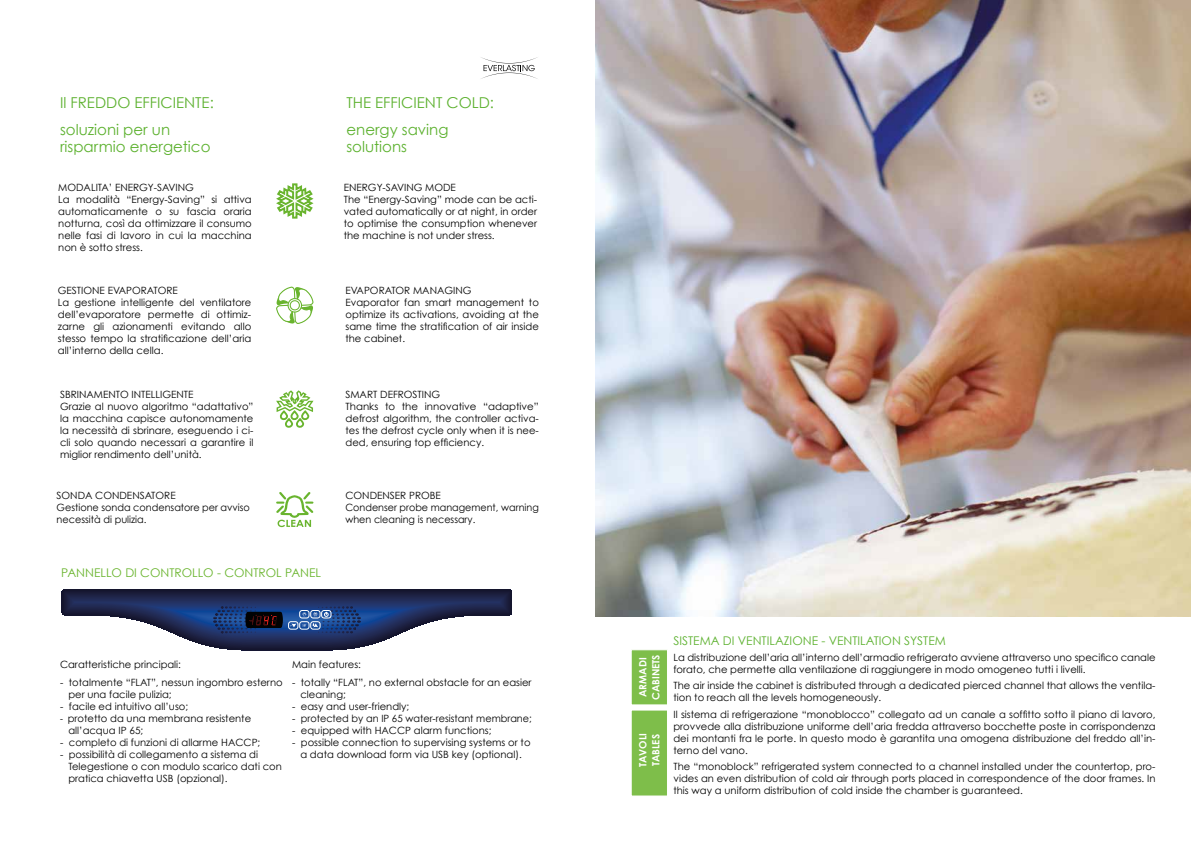
<style>
.page{position:relative;width:1191px;height:842px;background:#fff}
.page>*{position:absolute;margin:0;border:0;box-sizing:border-box;transform-origin:0 0}
.t1{font:15px/27px "Century Gothic";color:#5cb12e}
.t2{font:12px "Century Gothic";color:#5cb12e}
.t3{font:12px "Century Gothic";color:#69b42d}
.t4{font:10px/12px "Century Gothic";color:#000}
.t5{font:10px/12px "Century Gothic";color:#000;scale:.88 1}
.t6{font:700 10px/13px "Century Gothic";color:#fff;text-align:center}
</style>
<div class="page">
<svg style="left:481px;top:57px;width:57px;height:22px"></svg>
<svg style="left:276px;top:390px;width:37px;height:38px"></svg>
<svg style="left:276px;top:183px;width:37px;height:36px"></svg>
<svg style="left:276px;top:287px;width:37px;height:37px"></svg>
<svg style="left:276px;top:492px;width:37px;height:35px"></svg>
<svg style="left:62px;top:589px;width:450px;height:61px"></svg>
<img style="left:595px;top:0;width:596px;height:616px">
<div style="left:631px;top:649px;width:36px;height:56px;background:#7ebe4a;border:1px solid #fff"></div>
<div style="left:631px;top:710px;width:36px;height:86px;background:#7ebe4a;border:1px solid #fff"></div>
<h1 class="t1" style="left:60px;top:88px;width:155px">Il FREDDO EFFICIENTE: soluzioni per un</h1>
<h1 class="t1" style="left:60px;top:132px;width:152px">risparmio energetico</h1>
<h1 class="t1" style="left:346px;top:88px;width:149px">THE EFFICIENT COLD: energy saving</h1>
<h1 class="t1" style="left:346px;top:132px;width:62px">solutions</h1>
<p class="t4" style="left:58px;top:181px;width:195px">MODALITA’ ENERGY-SAVING<br>La modalità “Energy-Saving” si attiva automaticamente o su fascia oraria notturna, così da ottimizzare il consumo nelle fasi di lavoro in cui la macchina non è sotto stress.</p>
<p class="t4" style="left:344px;top:181px;width:195px">ENERGY-SAVING MODE<br>The “Energy-Saving” mode can be acti&shy;vated automatically or at night, in order to optimise the consumption whenever the machine is not under stress.</p>
<p class="t4" style="left:58px;top:284px;width:195px">GESTIONE EVAPORATORE<br>La gestione intelligente del ventilatore dell’evaporatore permette di ottimiz&shy;zarne gli azionamenti evitando allo stesso tempo la stratificazione dell’aria all’interno della cella.</p>
<p class="t4" style="left:345px;top:284px;width:195px">EVAPORATOR MANAGING<br>Evaporator fan smart management to optimize its activations, avoiding at the same time the stratification of air inside the cabinet.</p>
<p class="t4" style="left:60px;top:388px;width:195px">SBRINAMENTO INTELLIGENTE<br>Grazie al nuovo algoritmo “adattativo” la macchina capisce autonomamente la necessità di sbrinare, eseguendo i ci&shy;cli solo quando necessari a garantire il miglior rendimento dell’unità.</p>
<p class="t4" style="left:345px;top:388px;width:195px">SMART DEFROSTING<br>Thanks to the innovative “adaptive” defrost algorithm, the controller activa&shy;tes the defrost cycle only when it is nee&shy;ded, ensuring top efficiency.</p>
<p class="t4" style="left:57px;top:490px;width:195px">SONDA CONDENSATORE<br>Gestione sonda condensatore per avviso necessità di pulizia.</p>
<p class="t4" style="left:345px;top:490px;width:195px">CONDENSER PROBE<br>Condenser probe management, warning when cleaning is necessary.</p>
<p class="t3" style="left:61px;top:566px;width:261px">PANNELLO DI CONTROLLO - CONTROL PANEL</p>
<p class="t4" style="left:60px;top:658px;width:123px">Caratteristiche principali:</p>
<p class="t4" style="left:68px;top:676px;width:216px;text-indent:-8px">- totalmente “FLAT”, nessun ingombro esterno per una facile pulizia;</p>
<p class="t4" style="left:60px;top:700px;width:130px">- facile ed intuitivo all’uso;</p>
<p class="t5" style="left:68px;top:712px;width:209px;text-indent:-8px">- protetto da una membrana resistente all’acqua IP 65;</p>
<p class="t4" style="left:60px;top:736px;width:202px">- completo di funzioni di allarme HACCP;</p>
<p class="t4" style="left:68px;top:748px;width:215px;text-indent:-8px">- possibilità di collegamento a sistema di<br>Telegestione o con modulo scarico dati con pratica chiavetta USB (opzional).</p>
<p class="t4" style="left:292px;top:658px;width:70px">Main features:</p>
<p class="t4" style="left:300px;top:676px;width:233px;text-indent:-8px">- totally “FLAT”, no external obstacle for an easier cleaning;</p>
<p class="t4" style="left:292px;top:700px;width:119px">- easy and user-friendly;</p>
<p class="t4" style="left:292px;top:712px;width:241px">- protected by an IP 65 water-resistant membrane;</p>
<p class="t4" style="left:292px;top:724px;width:201px">- equipped with HACCP alarm functions;</p>
<p class="t4" style="left:292px;top:736px;width:240px;text-align:center">- possible connection to supervising systems or to a data download form via USB key (optional).</p>
<p class="t6" style="left:636px;top:700px;width:47px;rotate:-90deg">ARMADI<br>CABINETS</p>
<p class="t6" style="left:636px;top:767px;width:36px;text-align:left;rotate:-90deg">TAVOLI<br>TABLES</p>
<p class="t2" style="left:673px;top:634px;width:274px">SISTEMA DI VENTILAZIONE - VENTILATION SYSTEM</p>
<p class="t4" style="left:673px;top:651px;width:483px">La distribuzione dell’aria all’interno dell’armadio refrigerato avviene attraverso uno specifico canale forato, che permette alla ventilazione di raggiungere in modo omogeneo tutti i livelli.</p>
<p class="t4" style="left:673px;top:679px;width:483px">The air inside the cabinet is distributed through a dedicated pierced channel that allows the ventila&shy;tion to reach all the levels homogeneously.</p>
<p class="t4" style="left:673px;top:708px;width:483px;text-align:justify">Il sistema di refrigerazione “monoblocco” collegato ad un canale a soffitto sotto il piano di lavoro, provvede alla distribuzione uniforme dell’aria fredda attraverso bocchette poste in corrispondenza dei montanti fra le porte. In questo modo è garantita una omogena distribuzione del freddo all’in&shy;terno del vano.</p>
<p class="t4" style="left:673px;top:760px;width:483px;text-align:justify">The “monoblock” refrigerated system connected to a channel installed under the countertop, pro&shy;vides an even distribution of cold air through ports placed in correspondence of the door frames. In this way a uniform distribution of cold inside the chamber is guaranteed.</p>
</div>
